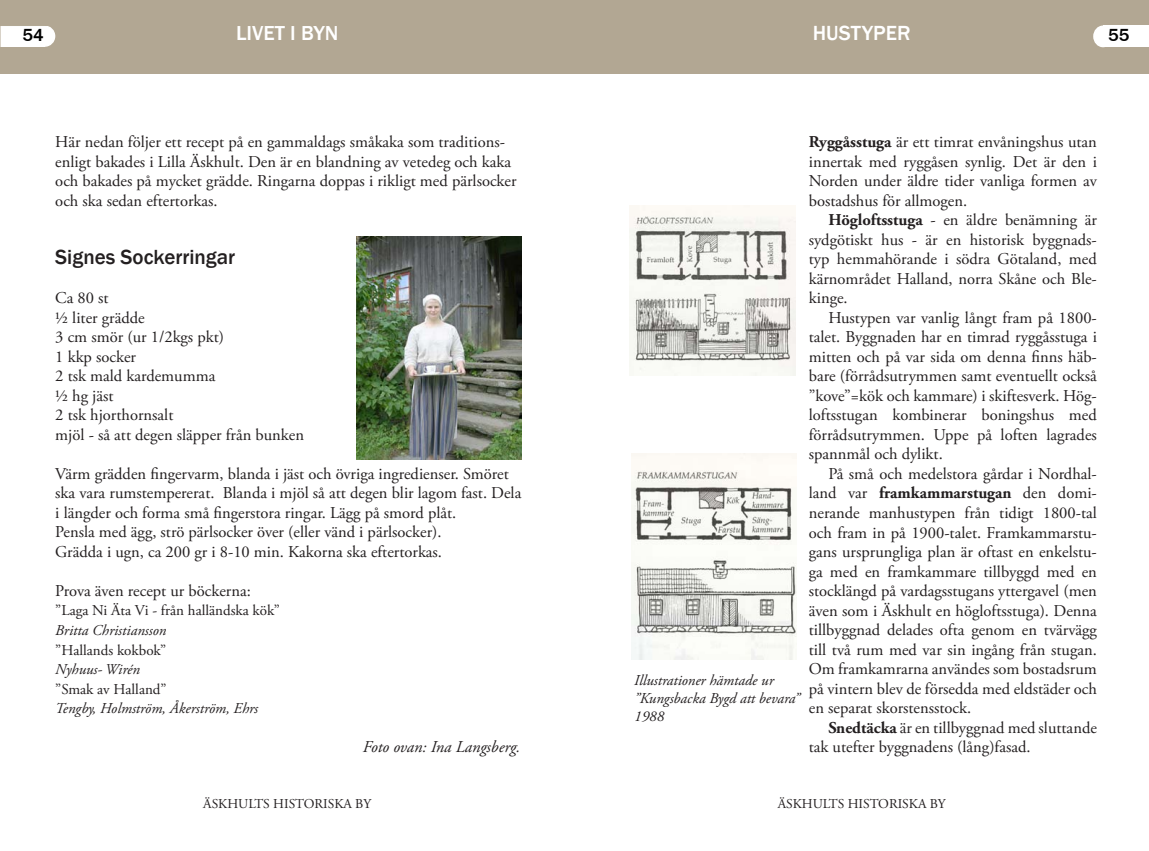
<style>
.page{position:relative;width:1149px;height:851px;background:#fff}
.page>*{position:absolute;margin:0;border:0;box-sizing:border-box;transform-origin:0 0}
.Rubrik_i_Text{font:500 21px "Franklin Gothic";color:#231f20}
.sidorubrik{font:500 21px "Franklin Gothic";color:#fff}
.t1{font:500 18px "Franklin Gothic";color:#000}
.Brödtext_med_indrag{font:16.5px/19.5px "Adobe Garamond Pro";color:#231f20;text-align:justify}
.Brödtext{font:16.5px/19.5px "Adobe Garamond Pro";color:#231f20}
.Bildtext_med_radbind{font:italic 16.5px "Adobe Garamond Pro";color:#231f20}
.Bildtext{font:italic 15px/18px "Adobe Garamond Pro";color:#231f20}
.Bildtext-2{font:15px "Adobe Garamond Pro";color:#231f20}
.t2{font:13.5px "Adobe Garamond Pro";color:#231f20}
.s1{font-weight:700}
</style>
<div class="page">
<div style="left:0;top:0;width:574px;height:73px;background:#b2a793"></div>
<div style="left:35px;top:26px;width:20px;height:20px;background:#fff;border-radius:50%"></div>
<div style="left:34px;top:26px;width:21px;height:21px;border:2px solid #fff;border-radius:50%"></div>
<div style="left:0;top:26px;width:45px;height:21px;background:#fff"></div>
<div style="left:574px;top:0;width:574px;height:73px;background:#b2a793"></div>
<div style="left:1093px;top:26px;width:18px;height:20px;background:#fff;border-radius:50%"></div>
<div style="left:1092px;top:26px;width:20px;height:21px;border:2px solid #fff;border-radius:50%"></div>
<div style="left:1102px;top:26px;width:46px;height:21px;background:#fff"></div>
<img style="left:356px;top:236px;width:165px;height:223px">
<img style="left:629px;top:205px;width:166px;height:170px">
<img style="left:631px;top:453px;width:165px;height:207px">
<p class="t1" style="left:22px;top:24px;width:23px">54</p>
<p class="sidorubrik" style="left:236px;top:20px;width:104px">LIVET I BYN</p>
<p class="Brödtext" style="left:55px;top:133px;width:462px">Här nedan följer ett recept på en gammaldags småkaka som traditions&shy;enligt bakades i Lilla Äskhult. Den är en blandning av vetedeg och kaka och bakades på mycket grädde. Ringarna doppas i rikligt med pärlsocker och ska sedan eftertorkas.</p>
<p class="Rubrik_i_Text" style="left:55px;top:244px;width:181px">Signes Sockerringar</p>
<p class="Brödtext" style="left:55px;top:289px;width:55px">Ca 80 st</p>
<p class="Brödtext" style="left:55px;top:308px;width:250px">½ liter grädde<br>3 cm smör (ur 1/2kgs pkt)<br>1 kkp socker<br>2 tsk mald kardemumma<br>½ hg jäst<br>2 tsk hjorthornsalt<br>mjöl - så att degen släpper från bunken</p>
<p class="Brödtext" style="left:55px;top:464px;width:467px">Värm grädden fingervarm, blanda i jäst och övriga ingredienser. Smöret ska vara rumstempererat. Blanda i mjöl så att degen blir lagom fast. Dela i längder och forma små fingerstora ringar. Lägg på smord plåt.</p>
<p class="Brödtext" style="left:55px;top:523px;width:387px">Pensla med ägg, strö pärlsocker över (eller vänd i pärlsocker).</p>
<p class="Brödtext" style="left:55px;top:542px;width:388px">Grädda i ugn, ca 200 gr i 8-10 min. Kakorna ska eftertorkas.</p>
<p class="Brödtext" style="left:55px;top:581px;width:197px">Prova även recept ur böckerna:</p>
<p class="Bildtext-2" style="left:55px;top:601px;width:226px">”Laga Ni Äta Vi - från halländska kök”</p>
<p class="Bildtext" style="left:55px;top:621px;width:112px">Britta Christiansson</p>
<p class="Bildtext-2" style="left:55px;top:640px;width:112px">”Hallands kokbok”</p>
<p class="Bildtext" style="left:55px;top:660px;width:86px">Nyhuus- Wirén</p>
<p class="Bildtext-2" style="left:55px;top:679px;width:113px">”Smak av Halland”</p>
<p class="Bildtext" style="left:55px;top:699px;width:204px">Tengby, Holmström, Åkerström, Ehrs</p>
<p class="Bildtext_med_radbind" style="left:363px;top:736px;width:159px">Foto ovan: Ina Langsberg.</p>
<p class="t2" style="left:203px;top:795px;width:169px">ÄSKHULTS HISTORISKA BY</p>
<p class="sidorubrik" style="left:812px;top:20px;width:99px">HUSTYPER</p>
<p class="t1" style="left:1107px;top:24px;width:23px">55</p>
<p class="Brödtext" style="left:808px;top:133px;width:289px;text-align:justify"><span class="s1">Ryggåsstuga</span> är ett timrat envåningshus utan innertak med ryggåsen synlig. Det är den i Norden under äldre tider vanliga formen av bostadshus för allmogen.</p>
<p class="Brödtext_med_indrag" style="left:808px;top:211px;width:289px;text-indent:20px"><span class="s1">Högloftsstuga</span> - en äldre benämning är sydgötiskt hus - är en historisk byggnads&shy;typ hemmahörande i södra Götaland, med kärnområdet Halland, norra Skåne och Ble&shy;kinge.</p>
<p class="Brödtext_med_indrag" style="left:808px;top:308px;width:289px;text-indent:20px">Hustypen var vanlig långt fram på 1800- talet. Byggnaden har en timrad ryggåsstuga i mitten och på var sida om denna finns häb&shy;bare (förrådsutrymmen samt eventuellt också ”kove”=kök och kammare) i skiftesverk. Hög&shy;loftsstugan kombinerar boningshus med förrådsutrymmen. Uppe på loften lagrades spannmål och dylikt.</p>
<p class="Brödtext_med_indrag" style="left:808px;top:464px;width:289px;text-indent:20px">På små och medelstora gårdar i Nordhal&shy;land var <span class="s1">framkammarstugan</span> den domi&shy;nerande manhustypen från tidigt 1800-tal och fram in på 1900-talet. Framkammarstu&shy;gans ursprungliga plan är oftast en enkelstu&shy;ga med en framkammare tillbyggd med en stocklängd på vardagsstugans yttergavel (men även som i Äskhult en högloftsstuga). Denna tillbyggnad delades ofta genom en tvärvägg till två rum med var sin ingång från stugan.<br>Om framkamrarna användes som bostadsrum på vintern blev de försedda med eldstäder och en separat skorstensstock.</p>
<p class="Brödtext_med_indrag" style="left:808px;top:718px;width:289px;text-indent:20px"><span class="s1">Snedtäcka</span> är en tillbyggnad med sluttande tak utefter byggnadens (lång)fasad.</p>
<p class="Bildtext" style="left:634px;top:671px;width:167px">Illustrationer hämtade ur ”Kungsbacka Bygd att bevara”<br>1988</p>
<p class="t2" style="left:777px;top:795px;width:169px">ÄSKHULTS HISTORISKA BY</p>
</div>
